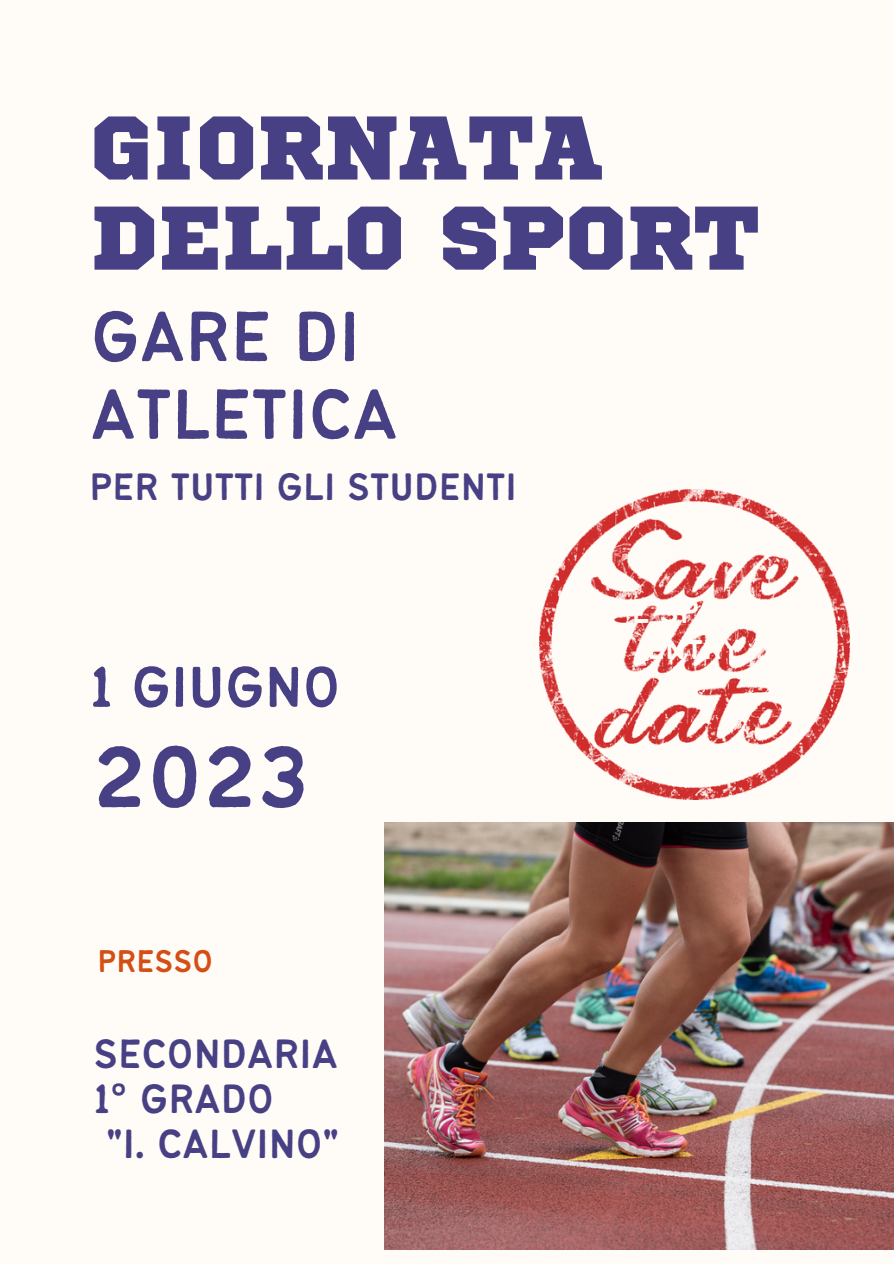
<style>
.page{position:relative;width:894px;height:1264px;background:#fff}
.page>*{position:absolute;margin:0;border:0;box-sizing:border-box;transform-origin:0 0}
.t1{font:96.15px "Bantayog";color:#474084}
.t2{font:90.15px/90.2px "Sports World";color:#474084}
.t3{font:78px/77.7px "Bantayog";color:#474084}
.t4{font:63px "Bantayog";color:#474084}
.t5{font:45px "Bantayog";color:#474084}
.t6{font:42px "Bantayog";color:#474084}
.t7{font:36px "Bantayog";color:#fffbf6}
.t8{font:34.5px "Bantayog";color:#d44e15}
</style>
<div class="page">
<div style="left:0;top:0;width:893px;height:1263px;background:#fffbf6"></div>
<img style="left:385px;top:823px;width:508px;height:426px">
<img style="left:539px;top:490px;width:309px;height:309px">
<p class="t2" style="left:90px;top:107px;width:670px">GIORNATA<br>DELLO SPORT</p>
<p class="t3" style="left:90px;top:303px;width:308px">GARE DI<br>ATLETICA</p>
<p class="t6" style="left:89px;top:470px;width:428px">PER TUTTI GLI STUDENTI</p>
<p class="t4" style="left:89px;top:662px;width:252px">1 GIUGNO</p>
<p class="t1" style="left:93px;top:739px;width:219px">2023</p>
<p class="t8" style="left:97px;top:947px;width:117px">PRESSO</p>
<p class="t5" style="left:93px;top:1036px;width:246px">SECONDARIA</p>
<p class="t5" style="left:93px;top:1081px;width:182px">1° GRADO</p>
<p class="t5" style="left:106px;top:1126px;width:235px">"I. CALVINO"</p>
<p class="t7" style="left:631px;top:597px;width:126px">L SPOee</p>
<p class="t7" style="left:647px;top:634px;width:95px">entry</p>
</div>
